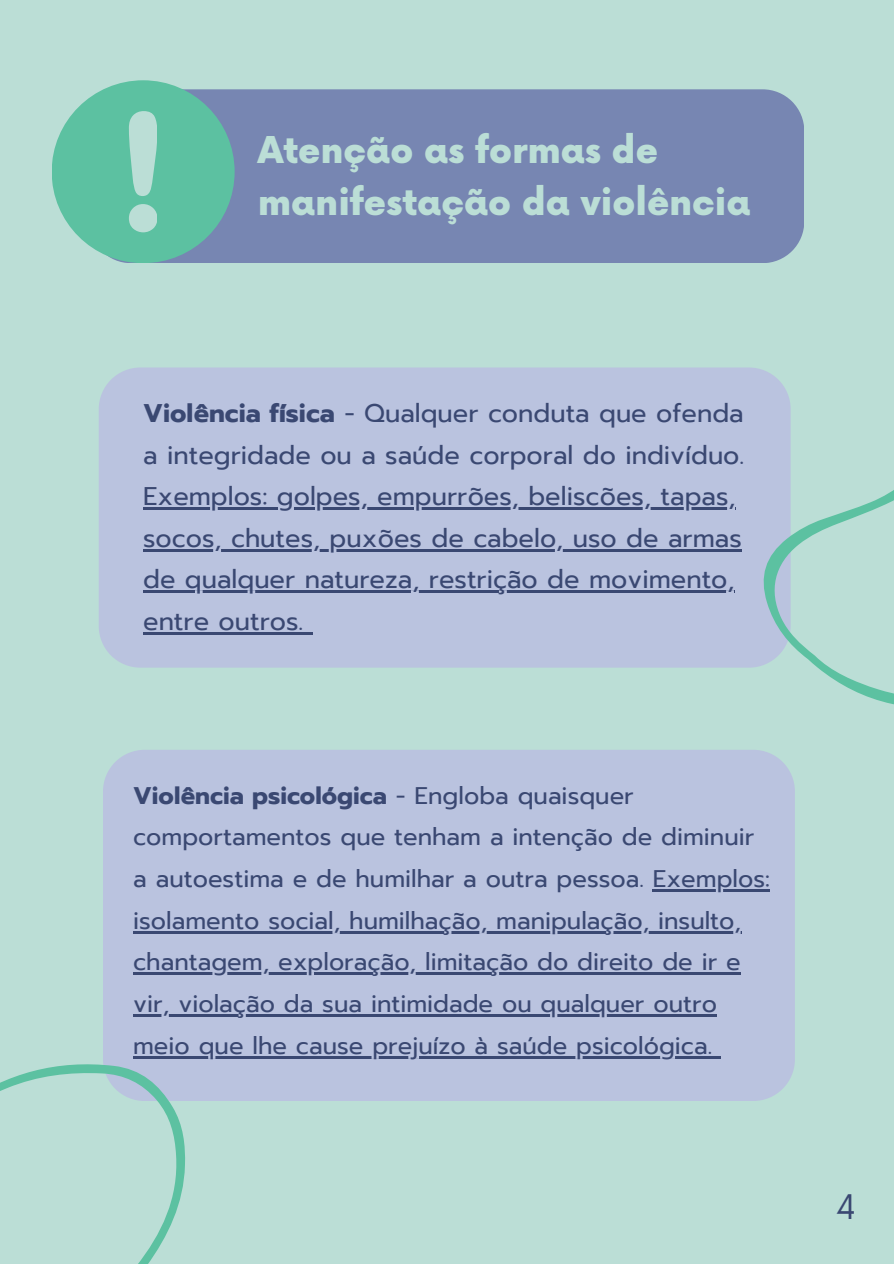
<style>
.page{position:relative;width:894px;height:1264px;background:#fff}
.page>*{position:absolute;margin:0;border:0;box-sizing:border-box;transform-origin:0 0}
.t1{font:900 36px/51.8px "Now";color:#bbded6}
.t2{font:33px "Now";color:#3a4872}
.t3{font:25.5px/41.7px "Prompt";color:#3a4872}
.t4{font:24px/41.7px "Prompt";color:#3a4872}
.s1{font-weight:700}
</style>
<div class="page">
<div style="left:0;top:0;width:893px;height:1263px;background:#bbded6"></div>
<div style="left:90px;top:89px;width:713px;height:174px;background:#7786b2"></div>
<div style="left:52px;top:80px;width:182px;height:183px;background:#5cc1a1;border-radius:50%"></div>
<svg style="left:129px;top:111px;width:28px;height:121px"></svg>
<div style="left:99px;top:367px;width:636px;height:300px;background:#bac3df"></div>
<div style="left:103px;top:750px;width:691px;height:350px;background:#bac3df"></div>
<hr style="left:143px;top:507px;width:592px;height:2px;background:#3a4872">
<hr style="left:143px;top:549px;width:598px;height:2px;background:#3a4872">
<hr style="left:143px;top:590px;width:591px;height:3px;background:#3a4872">
<hr style="left:143px;top:632px;width:160px;height:2px;background:#3a4872">
<svg style="left:303px;top:632px;width:10px;height:2px"></svg>
<hr style="left:652px;top:889px;width:117px;height:2px;background:#3a4872">
<hr style="left:133px;top:931px;width:608px;height:2px;background:#3a4872">
<hr style="left:133px;top:972px;width:607px;height:2px;background:#3a4872">
<hr style="left:133px;top:1014px;width:583px;height:2px;background:#3a4872">
<hr style="left:133px;top:1055px;width:579px;height:3px;background:#3a4872">
<svg style="left:712px;top:1055px;width:9px;height:3px"></svg>
<svg style="left:0;top:968px;width:214px;height:295px"></svg>
<svg style="left:735px;top:194px;width:158px;height:589px"></svg>
<p class="t1" style="left:258px;top:127px;width:494px">Atenção as formas de manifestação da violência</p>
<p class="t3" style="left:143px;top:392px;width:602px"><span class="s1">Violência física</span> - Qualquer conduta que ofenda a integridade ou a saúde corporal do indivíduo.</p>
<h1 class="t3" style="left:143px;top:476px;width:593px">Exemplos: golpes, empurrões, beliscões, tapas,</h1>
<p class="t3" style="left:143px;top:517px;width:600px">socos, chutes, puxões de cabelo, uso de armas</p>
<p class="t3" style="left:143px;top:559px;width:592px">de qualquer natureza, restrição de movimento, entre outros.</p>
<p class="t4" style="left:133px;top:775px;width:638px"><span class="s1">Violência psicológica</span> - Engloba quaisquer comportamentos que tenham a intenção de diminuir a autoestima e de humilhar a outra pessoa. Exemplos:</p>
<p class="t4" style="left:133px;top:899px;width:609px">isolamento social, humilhação, manipulação, insulto, chantagem, exploração, limitação do direito de ir e vir, violação da sua intimidade ou qualquer outro meio que lhe cause prejuízo à saúde psicológica.</p>
<h2 class="t2" style="left:835px;top:1188px;width:22px">4</h2>
</div>
